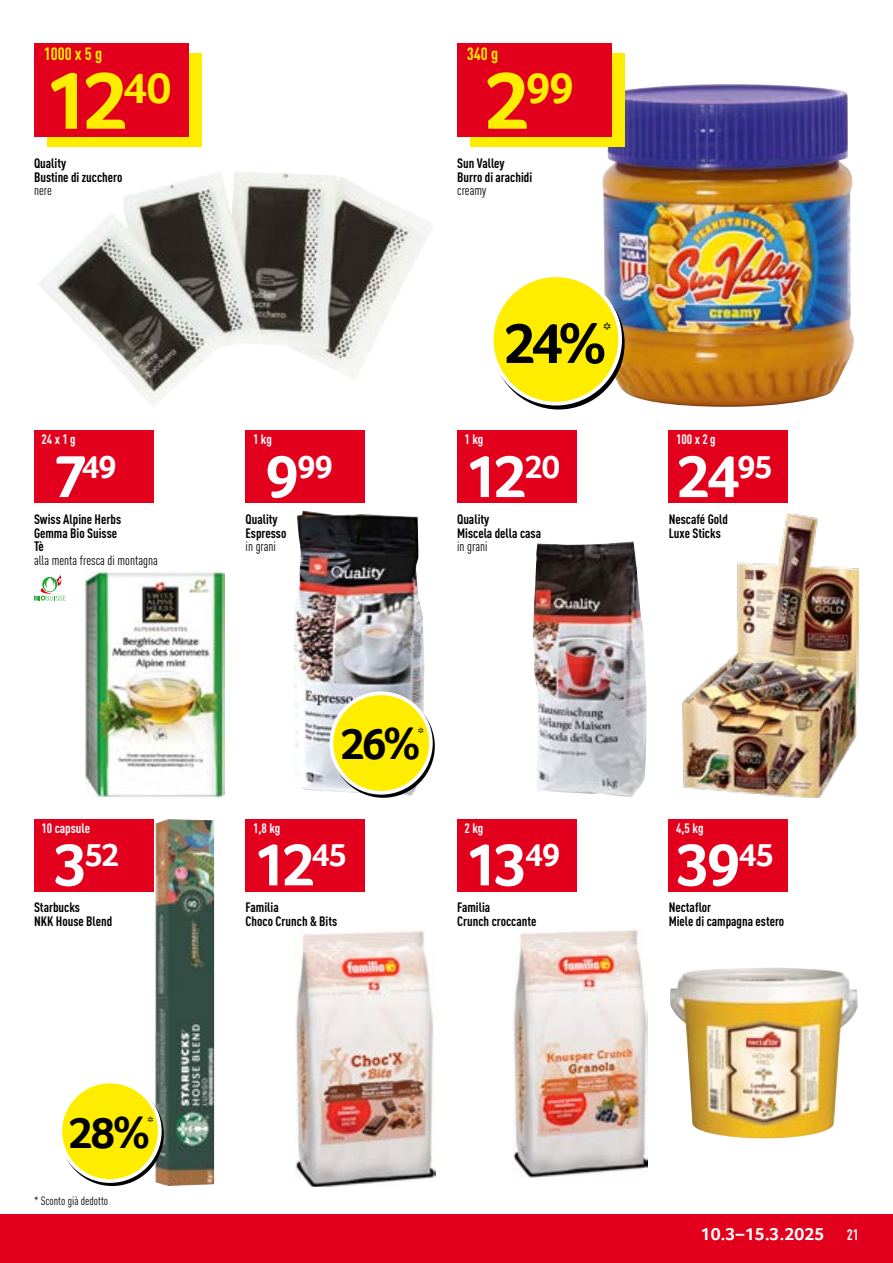
<style>
.page{position:relative;width:893px;height:1263px;background:#fff}
.page>*{position:absolute;margin:0;border:0;box-sizing:border-box;transform-origin:0 0}
.Preis_HOT{font:700 84px "Transgourmet";color:#ffed00}
.Preis_weiss{font:700 61.5px "Transgourmet";letter-spacing:-.075em;color:#fff}
.Rabattbutton{font:700 58.5px "Transgourmet";color:#000}
.Rabattbutton-2{font:700 45px "Transgourmet";color:#000}
.Preis_HOT-2{font:700 44.55px "Transgourmet";color:#ffed00}
.Preis_weiss-2{font:700 33.3px "Transgourmet";color:#fff}
.Rabattbutton-3{font:700 19.5px "Transgourmet";color:#000}
.t1{font:700 18px "Transgourmet";letter-spacing:.01em;color:#fff}
.Unit_HOT{font:700 condensed 17.55px "DINOT";color:#ffed00}
.t2{font:700 condensed 15px "DINOT";color:#fff}
.Rabattbutton-4{font:700 15px "Transgourmet";color:#000}
.t3{font:700 condensed 13.5px/13.5px "DINOT";color:#000}
.t4{font:condensed 13.5px "DINOT";color:#000}
.Unit_weiss{font:700 condensed 13.5px "DINOT";color:#fff}
.t5{font:condensed 12px "DINOT";color:#000}
.s1{font-size:84px}
.s2{font-size:61.5px}
</style>
<div class="page">
<div style="left:0;top:1214px;width:893px;height:49px;background:#e3001d"></div>
<img style="left:39px;top:171px;width:392px;height:236px">
<img style="left:602px;top:84px;width:252px;height:323px">
<img style="left:155px;top:819px;width:59px;height:367px">
<img style="left:295px;top:930px;width:141px;height:256px">
<img style="left:512px;top:929px;width:135px;height:249px">
<img style="left:670px;top:968px;width:188px;height:170px">
<img style="left:84px;top:571px;width:140px;height:227px">
<img style="left:294px;top:510px;width:130px;height:286px">
<img style="left:532px;top:541px;width:115px;height:256px">
<img style="left:682px;top:514px;width:177px;height:284px">
<div style="left:47px;top:53px;width:155px;height:94px;background:#ffed00"></div>
<div style="left:34px;top:43px;width:155px;height:93px;background:#e3001d"></div>
<div style="left:470px;top:53px;width:155px;height:94px;background:#ffed00"></div>
<div style="left:457px;top:43px;width:155px;height:93px;background:#e3001d"></div>
<svg style="left:494px;top:279px;width:129px;height:129px"></svg>
<div style="left:492px;top:275px;width:128px;height:129px;background:#ffed00;border-radius:50%"></div>
<div style="left:490px;top:273px;width:132px;height:132px;border:4px solid #fff;border-radius:50%"></div>
<div style="left:34px;top:819px;width:119px;height:72px;background:#e3001d"></div>
<div style="left:60px;top:1081px;width:100px;height:100px;background:#ffed00;border-radius:50%"></div>
<div style="left:58px;top:1080px;width:104px;height:103px;border:4px solid #fff;border-radius:50%"></div>
<div style="left:246px;top:819px;width:119px;height:72px;background:#e3001d"></div>
<div style="left:457px;top:819px;width:119px;height:72px;background:#e3001d"></div>
<div style="left:669px;top:819px;width:119px;height:72px;background:#e3001d"></div>
<div style="left:34px;top:431px;width:119px;height:72px;background:#e3001d"></div>
<svg style="left:34px;top:575px;width:32px;height:25px"></svg>
<div style="left:246px;top:431px;width:119px;height:72px;background:#e3001d"></div>
<div style="left:331px;top:693px;width:100px;height:100px;background:#ffed00;border-radius:50%"></div>
<div style="left:330px;top:691px;width:103px;height:104px;border:4px solid #fff;border-radius:50%"></div>
<div style="left:457px;top:431px;width:119px;height:72px;background:#e3001d"></div>
<div style="left:669px;top:431px;width:119px;height:72px;background:#e3001d"></div>
<p class="Unit_HOT" style="left:44px;top:43px;width:60px">1000 x 5 g</p>
<p class="Unit_HOT" style="left:467px;top:43px;width:33px">340 g</p>
<p class="Preis_HOT" style="left:44px;top:51px;width:129px">12<sup>40</sup></p>
<p class="Preis_HOT-2" style="left:484px;top:62px;width:92px"><span class="s1">2</span>99</p>
<p class="t3" style="left:34px;top:156px;width:90px">Quality<br>Bustine di zucchero</p>
<p class="t4" style="left:34px;top:182px;width:19px">nere</p>
<p class="t3" style="left:457px;top:156px;width:77px">Sun Valley<br>Burro di arachidi</p>
<p class="t4" style="left:457px;top:182px;width:31px">creamy</p>
<p class="Rabattbutton" style="left:503px;top:309px;width:105px">24%</p>
<p class="Rabattbutton-3" style="left:603px;top:318px;width:10px">*</p>
<p class="Unit_weiss" style="left:41px;top:431px;width:36px">24 x 1 g</p>
<p class="Unit_weiss" style="left:253px;top:431px;width:20px">1 kg</p>
<p class="Unit_weiss" style="left:465px;top:431px;width:20px">1 kg</p>
<p class="Unit_weiss" style="left:676px;top:431px;width:41px">100 x 2 g</p>
<p class="Preis_weiss-2" style="left:54px;top:447px;width:64px"><span class="s2">7</span>49</p>
<p class="Preis_weiss-2" style="left:265px;top:447px;width:69px"><span class="s2">9</span>99</p>
<p class="Preis_weiss" style="left:465px;top:440px;width:97px">12<sup>20</sup></p>
<p class="Preis_weiss" style="left:676px;top:440px;width:98px">24<sup>95</sup></p>
<p class="t3" style="left:34px;top:512px;width:89px">Swiss Alpine Herbs<br>Gemma Bio Suisse<br>Tè</p>
<p class="t4" style="left:34px;top:552px;width:125px">alla menta fresca di montagna</p>
<p class="t3" style="left:246px;top:512px;width:42px">Quality<br>Espresso</p>
<p class="t4" style="left:246px;top:538px;width:32px">in grani</p>
<p class="t3" style="left:457px;top:512px;width:85px">Quality<br>Miscela della casa</p>
<p class="t4" style="left:457px;top:538px;width:32px">in grani</p>
<p class="t3" style="left:669px;top:512px;width:61px">Nescafé Gold<br>Luxe Sticks</p>
<p class="Rabattbutton-2" style="left:340px;top:718px;width:82px">26%</p>
<p class="Rabattbutton-4" style="left:418px;top:724px;width:8px">*</p>
<p class="Unit_weiss" style="left:41px;top:819px;width:50px">10 capsule</p>
<p class="Unit_weiss" style="left:253px;top:819px;width:29px">1,8 kg</p>
<p class="Unit_weiss" style="left:465px;top:819px;width:20px">2 kg</p>
<p class="Unit_weiss" style="left:676px;top:819px;width:29px">4,5 kg</p>
<p class="Preis_weiss-2" style="left:54px;top:835px;width:67px"><span class="s2">3</span>52</p>
<p class="Preis_weiss" style="left:253px;top:828px;width:96px">12<sup>45</sup></p>
<p class="Preis_weiss" style="left:465px;top:828px;width:97px">13<sup>49</sup></p>
<p class="Preis_weiss" style="left:676px;top:828px;width:99px">39<sup>45</sup></p>
<p class="t3" style="left:34px;top:900px;width:80px">Starbucks<br>NKK House Blend</p>
<p class="t3" style="left:246px;top:900px;width:93px">Familia<br>Choco Crunch &amp; Bits</p>
<p class="t3" style="left:457px;top:900px;width:81px">Familia<br>Crunch croccante</p>
<p class="t3" style="left:669px;top:900px;width:117px">Nectaflor<br>Miele di campagna estero</p>
<p class="Rabattbutton-2" style="left:68px;top:1106px;width:83px">28%</p>
<p class="Rabattbutton-4" style="left:148px;top:1113px;width:8px">*</p>
<p class="t5" style="left:34px;top:1194px;width:76px">* Sconto già dedotto</p>
<p class="t1" style="left:701px;top:1224px;width:125px">10.3–15.3.2025</p>
<p class="t2" style="left:847px;top:1226px;width:14px">21</p>
</div>
